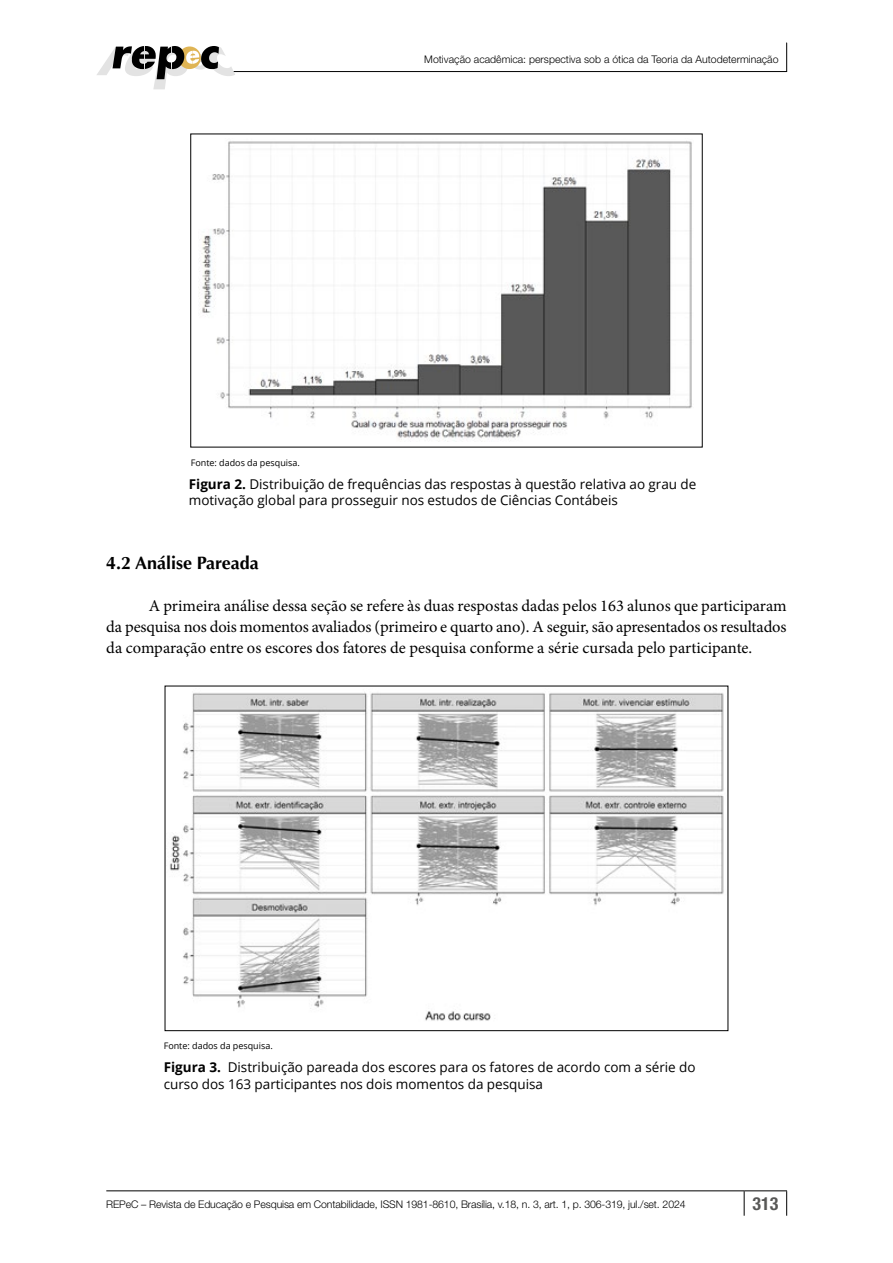
<style>
.page{position:relative;width:893px;height:1263px;background:#fff}
.page>*{position:absolute;margin:0;border:0;box-sizing:border-box;transform-origin:0 0}
.miolo_TITULO_2{font:700 18px "Optima LT Std";color:#000}
.t1{font:700 condensed 18px "Helvetica Neue LT Std";color:#575756}
.texto_GERAL{font:16.5px/21px "Minion Pro";color:#000;text-align:justify}
.box_TIT_FIG{font:13.5px/16.5px "Open Sans";color:#000}
.t2{font:300 10.5px "Helvetica Neue LT Std";letter-spacing:-.01em;color:#000}
.box_FONTE{font:9px "Open Sans";color:#000}
.s1{font-weight:700}
</style>
<div class="page">
<hr style="left:231px;top:71px;width:556px;height:1px;background:#000">
<svg style="left:786px;top:43px;width:1px;height:28px"></svg>
<svg style="left:97px;top:46px;width:138px;height:43px"></svg>
<hr style="left:106px;top:1190px;width:638px;height:1px;background:#000">
<hr style="left:744px;top:1190px;width:43px;height:1px;background:#000">
<svg style="left:744px;top:1191px;width:1px;height:25px"></svg>
<svg style="left:786px;top:1191px;width:1px;height:25px"></svg>
<img style="left:199px;top:141px;width:493px;height:300px">
<img style="left:169px;top:692px;width:555px;height:329px">
<p class="t2" style="left:424px;top:53px;width:356px">Motivação acadêmica: perspectiva sob a ótica da Teoria da Autodeterminação</p>
<p class="box_FONTE" style="left:191px;top:456px;width:111px">Fonte: dados da pesquisa.</p>
<p class="box_TIT_FIG" style="left:189px;top:475px;width:509px"><span class="s1">Figura 2.</span> Distribuição de frequências das respostas à questão relativa ao grau de motivação global para prosseguir nos estudos de Ciências Contábeis</p>
<p class="miolo_TITULO_2" style="left:106px;top:552px;width:154px">4.2 Análise Pareada</p>
<p class="texto_GERAL" style="left:106px;top:595px;width:682px;text-indent:43px">A primeira análise dessa seção se refere às duas respostas dadas pelos 163 alunos que participaram da pesquisa nos dois momentos avaliados (primeiro e quarto ano). A seguir, são apresentados os resultados da comparação entre os escores dos fatores de pesquisa conforme a série cursada pelo participante.</p>
<p class="box_FONTE" style="left:164px;top:1040px;width:111px">Fonte: dados da pesquisa.</p>
<p class="box_TIT_FIG" style="left:164px;top:1059px;width:533px"><span class="s1">Figura 3.</span> Distribuição pareada dos escores para os fatores de acordo com a série do curso dos 163 participantes nos dois momentos da pesquisa</p>
<p class="t2" style="left:106px;top:1197px;width:581px">REPeC – Revista de Educação e Pesquisa em Contabilidade, ISSN 1981-8610, Brasília, v.18, n. 3, art. 1, p. 306-319, jul./set. 2024</p>
<p class="t1" style="left:752px;top:1192px;width:27px">313</p>
</div>
